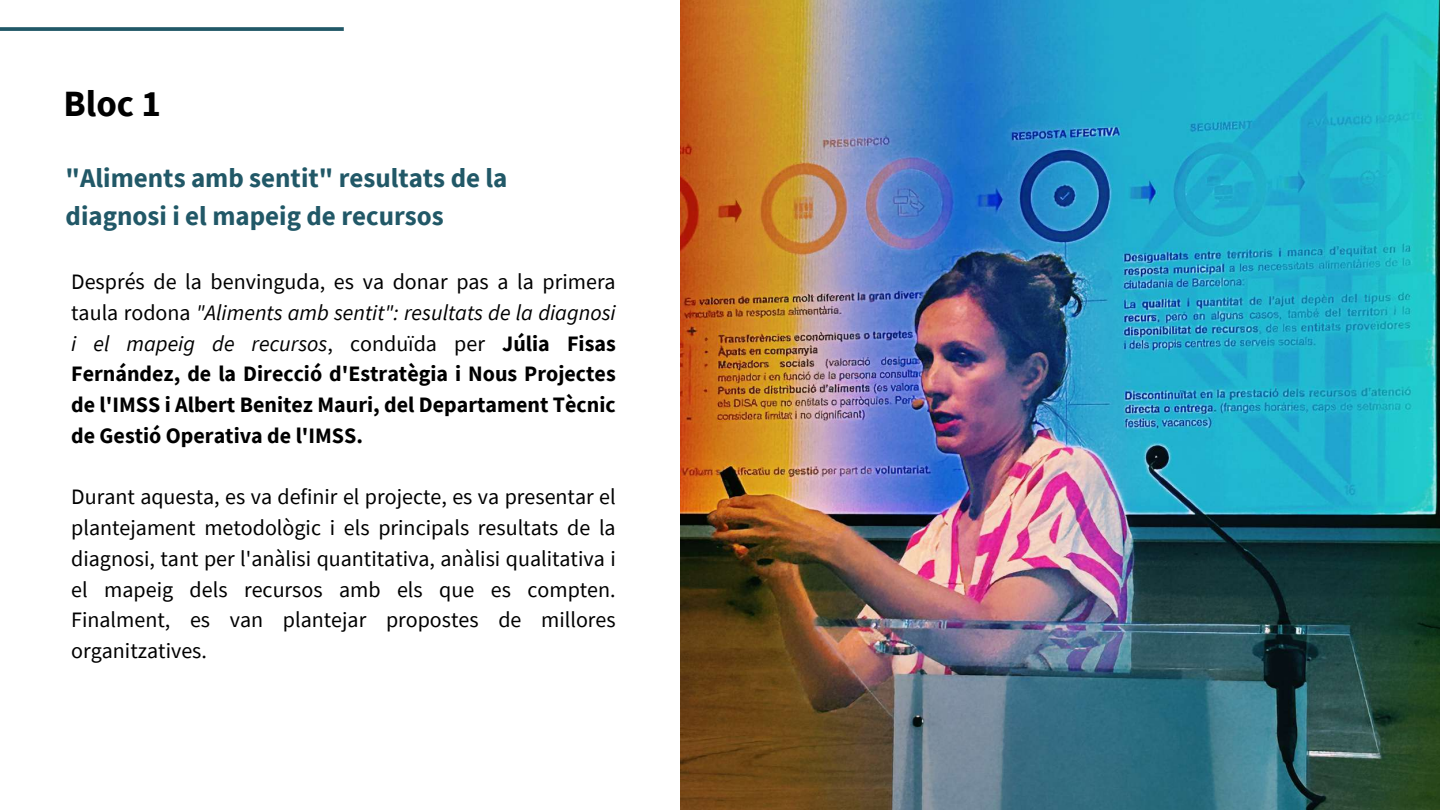
<style>
.page{position:relative;width:1440px;height:810px;background:#fff}
.page>*{position:absolute;margin:0;border:0;box-sizing:border-box;transform-origin:0 0}
.t1{font:700 37px "Source Sans Pro";color:#000}
.t2{font:700 27px/37.5px "Source Sans Pro";color:#215867}
.t3{font:700 22px/30.8px "Source Sans Pro";color:#000;text-align:justify}
.t4{font:22px/30.8px "Source Sans Pro";color:#000;text-align:justify}
.s1{font-weight:400}
.s2{font-weight:400;font-style:italic}
</style>
<div class="page">
<img style="left:680px;top:0;width:760px;height:810px">
<svg style="left:0;top:27px;width:344px;height:4px"></svg>
<h1 class="t1" style="left:63px;top:79px;width:99px">Bloc 1</h1>
<p class="t2" style="left:66px;top:159px;width:443px">"Aliments amb sentit" resultats de la diagnosi i el mapeig de recursos</p>
<p class="t3" style="left:71px;top:266px;width:546px"><span class="s1">Després de la benvinguda, es va donar pas a la primera taula rodona</span> <span class="s2">"Aliments amb sentit": resultats de la diagnosi i el mapeig de recursos</span><span class="s1">, conduïda per</span> Júlia Fisas Fernández, de la Direcció d'Estratègia i Nous Projectes de l'IMSS i Albert Benitez Mauri, del Departament Tècnic de Gestió Operativa de l'IMSS.</p>
<p class="t4" style="left:71px;top:481px;width:546px">Durant aquesta, es va definir el projecte, es va presentar el plantejament metodològic i els principals resultats de la diagnosi, tant per l'anàlisi quantitativa, anàlisi qualitativa i el mapeig dels recursos amb els que es compten.<br>Finalment, es van plantejar propostes de millores organitzatives.</p>
</div>
